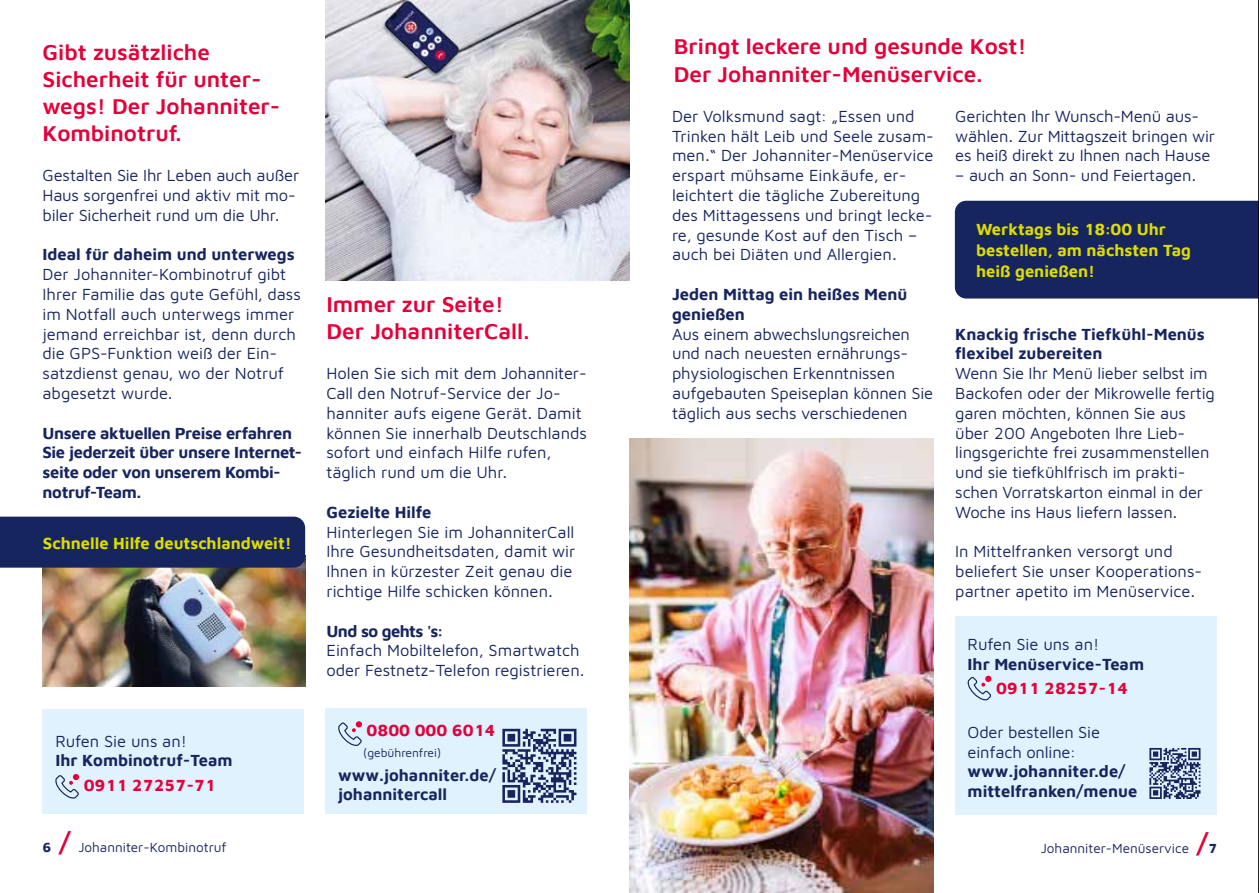
<style>
.page{position:relative;width:1259px;height:893px;background:#fff}
.page>*{position:absolute;margin:0;border:0;box-sizing:border-box;transform-origin:0 0}
.t1{font:600 22.5px/27px "Maven Johanniter";color:#e4003a}
.t2{font:16.5px/19.8px "Maven Johanniter";color:#17255f}
.t3{font:700 16.5px/19.8px "Maven Johanniter";color:#17255f}
.t4{font:700 16.5px/19.8px "Maven Johanniter";letter-spacing:-.025em;color:#17255f}
.t5{font:700 16.5px/21.5px "Maven Johanniter";color:#dedd00}
.t6{font:700 16.5px "Maven Johanniter";color:#e4003a}
.t7{font:700 16.5px "Maven Johanniter";letter-spacing:-.035em;color:#17255f}
.t8{font:13.5px "Maven Johanniter";color:#17255f}
.t9{font:12px "Maven Johanniter";color:#17255f}
.s1{font-weight:700}
.s2{font-weight:700;font-size:27px;color:#e4003a}
</style>
<div class="page">
<div style="left:955px;top:617px;width:261px;height:198px;background:#dff2fd"></div>
<svg style="left:967px;top:676px;width:25px;height:25px"></svg>
<img style="left:629px;top:439px;width:304px;height:454px">
<svg style="left:1149px;top:748px;width:51px;height:51px"></svg>
<div style="left:955px;top:201px;width:303px;height:98px;background:#17255f"></div>
<img style="left:43px;top:568px;width:262px;height:119px">
<div style="left:325px;top:708px;width:262px;height:105px;background:#dff2fd"></div>
<svg style="left:338px;top:721px;width:24px;height:25px"></svg>
<svg style="left:502px;top:729px;width:74px;height:74px"></svg>
<img style="left:325px;top:0;width:304px;height:280px">
<div style="left:43px;top:709px;width:261px;height:105px;background:#dff2fd"></div>
<svg style="left:55px;top:774px;width:25px;height:25px"></svg>
<div style="left:0;top:517px;width:305px;height:51px;background:#17255f"></div>
<hr style="left:1258px;top:0;width:1px;height:893px;background:#000">
<h1 class="t1" style="left:43px;top:37px;width:239px">Gibt zusätzliche<br>Sicherheit für unter&shy;wegs! Der Johanniter-<br>Kombinotruf.</h1>
<p class="t2" style="left:43px;top:165px;width:258px">Gestalten Sie Ihr Leben auch außer<br>Haus sorgenfrei und aktiv mit mo&shy;biler Sicherheit rund um die Uhr.</p>
<p class="t3" style="left:43px;top:244px;width:254px">Ideal für daheim und unterwegs</p>
<p class="t2" style="left:43px;top:264px;width:260px">Der Johanniter-Kombinotruf gibt<br>Ihrer Familie das gute Gefühl, dass im Notfall auch unterwegs immer jemand erreichbar ist, denn durch die GPS-Funktion weiß der Ein&shy;satzdienst genau, wo der Notruf abgesetzt wurde.</p>
<p class="t4" style="left:43px;top:422px;width:261px">Unsere aktuellen Preise erfahren<br>Sie jederzeit über unsere Internet&shy;seite oder von unserem Kombi&shy;notruf-Team.</p>
<p class="t5" style="left:43px;top:531px;width:250px">Schnelle Hilfe deutschlandweit!</p>
<p class="t2" style="left:55px;top:730px;width:133px">Rufen Sie uns an!</p>
<p class="t3" style="left:55px;top:750px;width:179px">Ihr Kombinotruf-Team</p>
<p class="t6" style="left:84px;top:774px;width:133px">0911 27257-71</p>
<h1 class="t1" style="left:326px;top:289px;width:205px">Immer zur Seite!<br>Der JohanniterCall.</h1>
<p class="t2" style="left:326px;top:363px;width:262px">Holen Sie sich mit dem Johanniter-<br>Call den Notruf-Service der Jo&shy;hanniter aufs eigene Gerät. Damit können Sie innerhalb Deutschlands sofort und einfach Hilfe rufen, täglich rund um die Uhr.</p>
<p class="t3" style="left:326px;top:501px;width:106px">Gezielte Hilfe</p>
<p class="t2" style="left:326px;top:521px;width:250px">Hinterlegen Sie im JohanniterCall Ihre Gesundheitsdaten, damit wir Ihnen in kürzester Zeit genau die richtige Hilfe schicken können.</p>
<p class="t7" style="left:326px;top:619px;width:118px">Und so gehts 's:</p>
<p class="t2" style="left:326px;top:640px;width:260px">Einfach Mobiltelefon, Smartwatch oder Festnetz-Telefon registrieren.</p>
<p class="t6" style="left:366px;top:719px;width:130px">0800 000 6014</p>
<p class="t9" style="left:363px;top:744px;width:79px">(gebührenfrei)</p>
<p class="t3" style="left:338px;top:764px;width:159px">www.johanniter.de/ johannitercall</p>
<h1 class="t1" style="left:674px;top:31px;width:354px;line-height:28.2px">Bringt leckere und gesunde Kost!<br>Der Johanniter-Menüservice.</h1>
<p class="t2" style="left:672px;top:105px;width:263px">Der Volksmund sagt: „Essen und Trinken hält Leib und Seele zusam&shy;men.“ Der Johanniter-Menüservice erspart mühsame Einkäufe, er&shy;leichtert die tägliche Zubereitung des Mittagessens und bringt lecke&shy;re, gesunde Kost auf den Tisch – auch bei Diäten und Allergien.</p>
<p class="t3" style="left:672px;top:283px;width:237px">Jeden Mittag ein heißes Menü genießen</p>
<p class="t2" style="left:672px;top:323px;width:263px">Aus einem abwechslungsreichen und nach neuesten ernährungs&shy;physiologischen Erkenntnissen aufgebauten Speiseplan können Sie täglich aus sechs verschiedenen</p>
<p class="t2" style="left:955px;top:105px;width:261px">Gerichten Ihr Wunsch-Menü aus&shy;wählen. Zur Mittagszeit bringen wir es heiß direkt zu Ihnen nach Hause</p>
<p class="t2" style="left:955px;top:165px;width:242px">– auch an Sonn- und Feiertagen.</p>
<p class="t5" style="left:976px;top:217px;width:216px">Werktags bis 18:00 Uhr bestellen, am nächsten Tag heiß genießen!</p>
<p class="t3" style="left:955px;top:323px;width:251px">Knackig frische Tiefkühl-Menüs flexibel zubereiten</p>
<p class="t2" style="left:955px;top:363px;width:261px">Wenn Sie Ihr Menü lieber selbst im Backofen oder der Mikrowelle fertig garen möchten, können Sie aus über 200 Angeboten Ihre Lieb&shy;lingsgerichte frei zusammenstellen und sie tiefkühlfrisch im prakti&shy;schen Vorratskarton einmal in der Woche ins Haus liefern lassen.</p>
<p class="t2" style="left:955px;top:541px;width:248px">In Mittelfranken versorgt und beliefert Sie unser Kooperations&shy;partner apetito im Menüservice.</p>
<p class="t2" style="left:967px;top:633px;width:133px">Rufen Sie uns an!</p>
<p class="t3" style="left:967px;top:653px;width:178px">Ihr Menüservice-Team</p>
<p class="t6" style="left:996px;top:677px;width:133px">0911 28257-14</p>
<p class="t2" style="left:967px;top:721px;width:134px">Oder bestellen Sie einfach online:</p>
<p class="t3" style="left:967px;top:761px;width:171px">www.johanniter.de/ mittelfranken/menue</p>
<p class="t8" style="left:43px;top:838px;width:186px"><span class="s1">6</span> <span class="s2">/</span> Johanniter-Kombinotruf</p>
<p class="t8" style="left:1040px;top:839px;width:178px">Johanniter-Menüservice <span class="s2">/</span><span class="s1">7</span></p>
</div>
